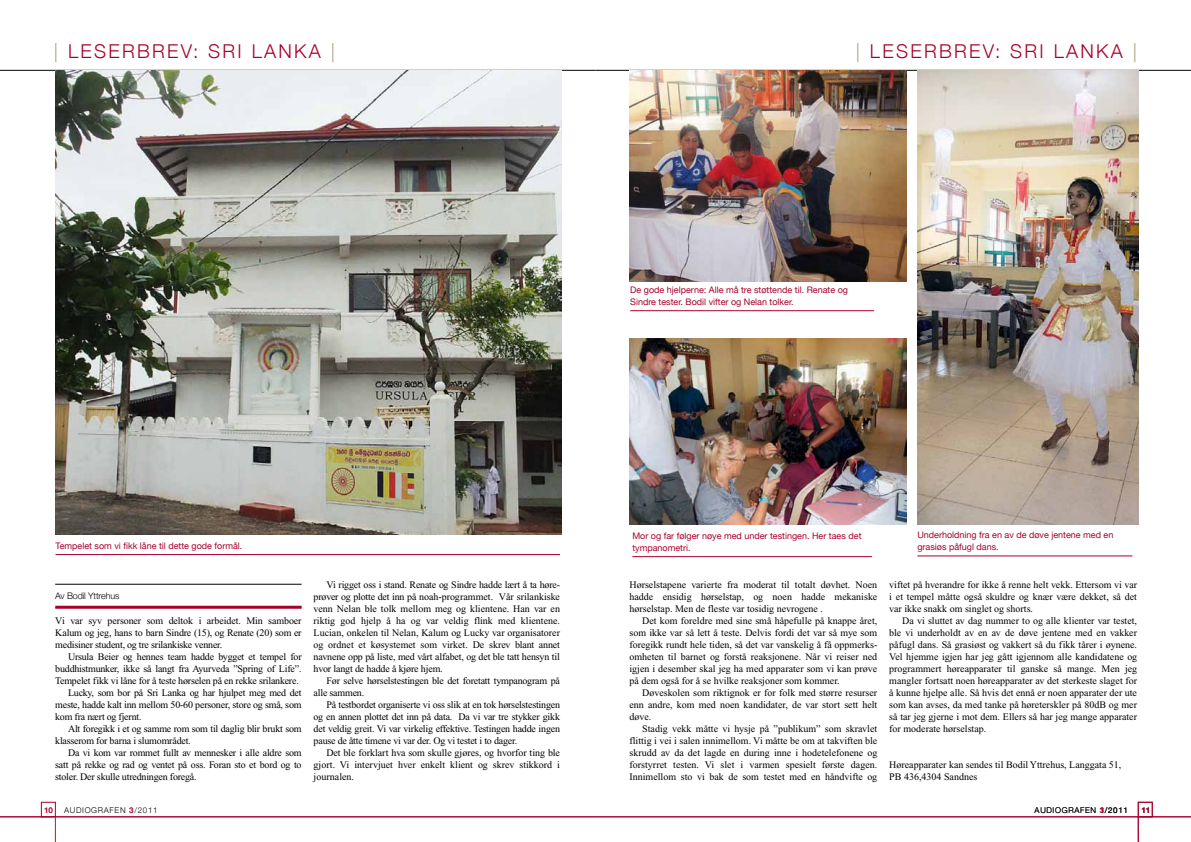
<style>
.page{position:relative;width:1191px;height:842px;background:#fff}
.page>*{position:absolute;margin:0;border:0;box-sizing:border-box;transform-origin:0 0}
.t1{font:300 19.1px "Helvetica Neue";letter-spacing:.12em;color:#a8002b}
.t2{font:10px/12px "Times New Roman";letter-spacing:-.02em;color:#000;text-align:justify}
.t3{font:10px/12px "Times New Roman";color:#000}
.t4{font:9px/12px "Helvetica Neue";color:#a8002b}
.t5{font:300 9px "Helvetica Neue";letter-spacing:-.015em;color:#000}
.t6{font:300 8px "Helvetica Neue";color:#000}
.t7{font:8px "Helvetica Neue";color:#000}
.t8{font:700 8px "Helvetica Neue";color:#a8002b}
.s1{color:#aaa47e}
.s2{font-weight:700;color:#a8002b}
.s3{font-weight:300}
</style>
<div class="page">
<hr style="left:595px;top:70px;width:596px;height:1px;background:#000">
<div style="left:41px;top:802px;width:14px;height:15px;border:1px solid #a8002b"></div>
<hr style="left:0;top:817px;width:597px;height:1px;background:#a8002b">
<svg style="left:55px;top:817px;width:1px;height:25px"></svg>
<hr style="left:0;top:70px;width:595px;height:1px;background:#000">
<div style="left:1138px;top:802px;width:14px;height:15px;border:1px solid #a8002b"></div>
<hr style="left:597px;top:817px;width:594px;height:1px;background:#a8002b">
<svg style="left:1138px;top:818px;width:1px;height:24px"></svg>
<hr style="left:55px;top:584px;width:247px;height:1px;background:#000">
<hr style="left:55px;top:606px;width:247px;height:3px;background:#a8002b">
<img style="left:55px;top:71px;width:506px;height:463px">
<img style="left:917px;top:71px;width:221px;height:453px">
<hr style="left:56px;top:554px;width:504px;height:1px;background:#a8002b">
<hr style="left:630px;top:310px;width:244px;height:1px;background:#a8002b">
<img style="left:629px;top:339px;width:277px;height:185px">
<hr style="left:632px;top:556px;width:240px;height:1px;background:#a8002b">
<hr style="left:917px;top:556px;width:215px;height:1px;background:#a8002b">
<img style="left:629px;top:70px;width:277px;height:212px">
<h1 class="t1" style="left:54px;top:40px;width:70px"><span class="s1">|</span>LESERBRE</h1>
<h1 class="t1" style="left:181px;top:40px;width:156px">V: SRI LANKA <span class="s1">|</span></h1>
<h1 class="t1" style="left:856px;top:40px;width:70px"><span class="s1">|</span>LESERBRE</h1>
<h1 class="t1" style="left:982px;top:40px;width:156px">V: SRI LANKA <span class="s1">|</span></h1>
<p class="t4" style="left:630px;top:283px;width:219px">De gode hjelperne: Alle må tre støttende til. Renate og<br>Sindre tester. Bodil vifter og Nelan tolker.</p>
<p class="t4" style="left:56px;top:539px;width:188px">Tempelet som vi fikk låne til dette gode formål.</p>
<p class="t5" style="left:55px;top:590px;width:66px">Av Bodil Yttrehus</p>
<p class="t2" style="left:55px;top:615px;width:248px">Vi var syv personer som deltok i arbeidet. Min samboer Kalum og jeg, hans to barn Sindre (15), og Renate (20) som er medisiner student, og tre srilankiske venner.</p>
<p class="t2" style="left:68px;top:651px;width:235px">Ursula Beier og hennes team hadde bygget et tempel for</p>
<p class="t2" style="left:55px;top:663px;width:248px">buddhistmunker, ikke så langt fra Ayurveda ”Spring of Life”.</p>
<p class="t2" style="left:55px;top:675px;width:245px">Tempelet fikk vi låne for å teste hørselen på en rekke srilankere.</p>
<p class="t2" style="left:68px;top:687px;width:235px">Lucky, som bor på Sri Lanka og har hjulpet meg med det</p>
<p class="t2" style="left:55px;top:699px;width:248px">meste, hadde kalt inn mellom 50-60 personer, store og små, som</p>
<p class="t2" style="left:55px;top:711px;width:88px">kom fra nært og fjernt.</p>
<p class="t2" style="left:68px;top:723px;width:235px">Alt foregikk i et og samme rom som til daglig blir brukt som</p>
<p class="t2" style="left:55px;top:735px;width:137px">klasserom for barna i slumområdet.</p>
<p class="t2" style="left:68px;top:747px;width:235px">Da vi kom var rommet fullt av mennesker i alle aldre som</p>
<p class="t2" style="left:55px;top:759px;width:248px">satt på rekke og rad og ventet på oss. Foran sto et bord og to</p>
<p class="t2" style="left:55px;top:771px;width:143px">stoler. Der skulle utredningen foregå.</p>
<p class="t2" style="left:314px;top:579px;width:248px;text-indent:13px">Vi rigget oss i stand. Renate og Sindre hadde lært å ta høre&shy;prøver og plotte det inn på noah-programmet. Vår srilankiske venn Nelan ble tolk mellom meg og klientene. Han var en riktig god hjelp å ha og var veldig flink med klientene.<br>Lucian, onkelen til Nelan, Kalum og Lucky var organisatorer og ordnet et køsystemet som virket. De skrev blant annet navnene opp på liste, med vårt alfabet, og det ble tatt hensyn til hvor langt de hadde å kjøre hjem.</p>
<p class="t2" style="left:314px;top:675px;width:248px;text-indent:13px">Før selve hørselstestingen ble det foretatt tympanogram på alle sammen.</p>
<p class="t2" style="left:314px;top:699px;width:248px;text-indent:13px">På testbordet organiserte vi oss slik at en tok hørselstestingen og en annen plottet det inn på data. Da vi var tre stykker gikk det veldig greit. Vi var virkelig effektive. Testingen hadde ingen pause de åtte timene vi var der. Og vi testet i to dager.</p>
<p class="t2" style="left:314px;top:747px;width:248px;text-indent:13px">Det ble forklart hva som skulle gjøres, og hvorfor ting ble gjort. Vi intervjuet hver enkelt klient og skrev stikkord i journalen.</p>
<p class="t4" style="left:632px;top:529px;width:231px">Mor og far følger nøye med under testingen. Her taes det tympanometri.</p>
<p class="t4" style="left:917px;top:529px;width:198px">Underholdning fra en av de døve jentene med en grasiøs påfugl dans.</p>
<p class="t2" style="left:629px;top:579px;width:249px">Hørselstapene varierte fra moderat til totalt døvhet. Noen hadde ensidig hørselstap, og noen hadde mekaniske hørselstap. Men de fleste var tosidig nevrogene .</p>
<p class="t2" style="left:629px;top:615px;width:249px;text-indent:13px">Det kom foreldre med sine små håpefulle på knappe året, som ikke var så lett å teste. Delvis fordi det var så mye som foregikk rundt hele tiden, så det var vanskelig å få oppmerks&shy;omheten til barnet og forstå reaksjonene. Når vi reiser ned igjen i desember skal jeg ha med apparater som vi kan prøve på dem også for å se hvilke reaksjoner som kommer.</p>
<p class="t2" style="left:629px;top:687px;width:249px;text-indent:13px">Døveskolen som riktignok er for folk med større resurser enn andre, kom med noen kandidater, de var stort sett helt døve.</p>
<p class="t2" style="left:629px;top:723px;width:249px;text-indent:13px">Stadig vekk måtte vi hysje på ”publikum” som skravlet flittig i vei i salen innimellom. Vi måtte be om at takviften ble skrudd av da det lagde en during inne i hodetelefonene og forstyrret testen. Vi slet i varmen spesielt første dagen.<br>Innimellom sto vi bak de som testet med en håndvifte og</p>
<p class="t2" style="left:889px;top:579px;width:249px">viftet på hverandre for ikke å renne helt vekk. Ettersom vi var i et tempel måtte også skuldre og knær være dekket, så det var ikke snakk om singlet og shorts.</p>
<p class="t2" style="left:889px;top:615px;width:249px;text-indent:13px">Da vi sluttet av dag nummer to og alle klienter var testet, ble vi underholdt av en av de døve jentene med en vakker påfugl dans. Så grasiøst og vakkert så du fikk tårer i øynene.<br>Vel hjemme igjen har jeg gått igjennom alle kandidatene og programmert høreapparater til ganske så mange. Men jeg mangler fortsatt noen høreapparater av det sterkeste slaget for å kunne hjelpe alle. Så hvis det ennå er noen apparater der ute som kan avses, da med tanke på høreterskler på 80dB og mer så tar jeg gjerne i mot dem. Ellers så har jeg mange apparater for moderate hørselstap.</p>
<p class="t3" style="left:889px;top:759px;width:234px">Høreapparater kan sendes til Bodil Yttrehus, Langgata 51,<br>PB 436,4304 Sandnes</p>
<p class="t8" style="left:44px;top:805px;width:10px">10</p>
<p class="t6" style="left:64px;top:805px;width:7px">AUDIOGRAFE</p>
<p class="t6" style="left:120px;top:805px;width:39px">N <span class="s2">3</span>/2011</p>
<p class="t6" style="left:1034px;top:805px;width:7px">AAUDIOGRAFE</p>
<p class="t7" style="left:1090px;top:805px;width:39px"><span class="s3">N</span> <span class="s2">31</span>/2011</p>
<p class="t8" style="left:1141px;top:805px;width:10px">11</p>
</div>
